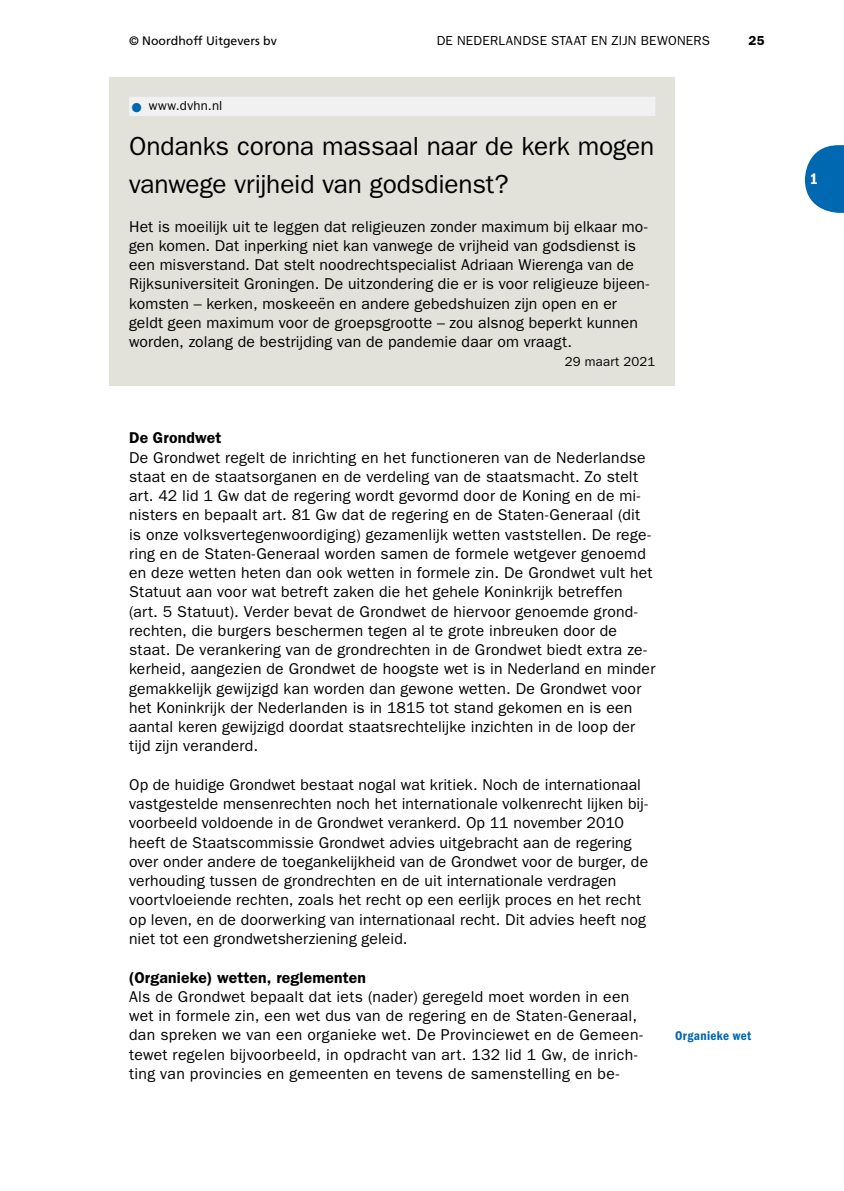
<style>
.page{position:relative;width:844px;height:1191px;background:#fff}
.page>*{position:absolute;margin:0;border:0;box-sizing:border-box;transform-origin:0 0}
.t1{font:26.25px/38.5px "ITC Franklin Gothic Std";letter-spacing:-.005em;color:#000}
.t2{font:15.75px/19.2px "ITC Franklin Gothic Std";letter-spacing:.01em;color:#000}
.t3{font:600 15.75px "ITC Franklin Gothic Std";letter-spacing:.01em;color:#000}
.t4{font:15.75px "ITC Franklin Gothic Std Dm Cd";color:#fff}
.t5{font:13.12px "ITC Franklin Gothic Std";letter-spacing:.015em;color:#000}
.t6{font:13.12px "ITC Franklin Gothic Std Dm Cd";color:#0067b1}
.t7{font:600 13.12px "ITC Franklin Gothic Std";color:#000}
.t8{font:12.25px "Frutiger LT Std";color:#000}
.s1{font-family:"WN Mo HO Picto Regular";font-size:7px;color:#0067b1}
</style>
<div class="page">
<svg style="left:804px;top:145px;width:39px;height:68px"></svg>
<div style="left:109px;top:77px;width:566px;height:309px;background:#e2e2db"></div>
<div style="left:129px;top:97px;width:526px;height:19px;background:#f1f1f2"></div>
<p class="t8" style="left:129px;top:33px;width:149px">© Noordhoff Uitgevers bv</p>
<p class="t5" style="left:436px;top:33px;width:39px">De Nederlandse</p>
<p class="t5" style="left:551px;top:33px;width:9px">staat</p>
<p class="t5" style="left:591px;top:33px;width:28px">en zijn</p>
<p class="t5" style="left:640px;top:33px;width:10px">bewoners</p>
<p class="t7" style="left:748px;top:32px;width:18px">25</p>
<p class="t5" style="left:131px;top:98px;width:92px"><span class="s1">1</span> www.dvhn.nl</p>
<h1 class="t1" style="left:129px;top:127px;width:526px">Ondanks corona massaal naar de kerk mogen vanwege vrijheid van godsdienst?</h1>
<p class="t2" style="left:129px;top:217px;width:521px">Het is moeilijk uit te leggen dat religieuzen zonder maximum bij elkaar mo&shy;gen komen. Dat inperking niet kan vanwege de vrijheid van godsdienst is een misverstand. Dat stelt noodrechtspecialist Adriaan Wierenga van de Rijksuniversiteit Groningen. De uitzondering die er is voor religieuze bijeen&shy;komsten – kerken, moskeeën en andere gebedshuizen zijn open en er geldt geen maximum voor de groepsgrootte – zou alsnog beperkt kunnen worden, zolang de bestrijding van de pandemie daar om vraagt.</p>
<p class="t5" style="left:564px;top:354px;width:92px">29 maart 2021</p>
<p class="t3" style="left:129px;top:429px;width:94px">De Grondwet</p>
<p class="t2" style="left:129px;top:448px;width:527px">De Grondwet regelt de inrichting en het functioneren van de Nederlandse staat en de staatsorganen en de verdeling van de staatsmacht. Zo stelt art. 42 lid 1 Gw dat de regering wordt gevormd door de Koning en de mi&shy;nisters en bepaalt art. 81 Gw dat de regering en de Staten-Generaal (dit is onze volksvertegenwoordiging) gezamenlijk wetten vaststellen. De rege&shy;ring en de Staten-Generaal worden samen de formele wetgever genoemd en deze wetten heten dan ook wetten in formele zin. De Grondwet vult het Statuut aan voor wat betreft zaken die het gehele Koninkrijk betreffen (art. 5 Statuut). Verder bevat de Grondwet de hiervoor genoemde grond&shy;rechten, die burgers beschermen tegen al te grote inbreuken door de staat. De verankering van de grondrechten in de Grondwet biedt extra ze&shy;kerheid, aangezien de Grondwet de hoogste wet is in Nederland en minder gemakkelijk gewijzigd kan worden dan gewone wetten. De Grondwet voor het Koninkrijk der Nederlanden is in 1815 tot stand gekomen en is een aantal keren gewijzigd doordat staatsrechtelijke inzichten in de loop der tijd zijn veranderd.</p>
<p class="t2" style="left:129px;top:775px;width:520px">Op de huidige Grondwet bestaat nogal wat kritiek. Noch de internationaal vastgestelde mensenrechten noch het internationale volkenrecht lijken bij&shy;voorbeeld voldoende in de Grondwet verankerd. Op 11 november 2010 heeft de Staatscommissie Grondwet advies uitgebracht aan de regering over onder andere de toegankelijkheid van de Grondwet voor de burger, de verhouding tussen de grondrechten en de uit internationale verdragen voortvloeiende rechten, zoals het recht op een eerlijk proces en het recht op leven, en de doorwerking van internationaal recht. Dit advies heeft nog niet tot een grondwetsherziening geleid.</p>
<p class="t3" style="left:129px;top:967px;width:238px">(Organieke) wetten, reglementen</p>
<p class="t2" style="left:129px;top:987px;width:515px">Als de Grondwet bepaalt dat iets (nader) geregeld moet worden in een wet in formele zin, een wet dus van de regering en de Staten-Generaal, dan spreken we van een organieke wet. De Provinciewet en de Gemeen&shy;tewet regelen bijvoorbeeld, in opdracht van art. 132 lid 1 Gw, de inrich&shy;ting van provincies en gemeenten en tevens de samenstelling en be-</p>
<p class="t6" style="left:675px;top:1028px;width:77px">organieke wet</p>
<p class="t4" style="left:809px;top:170px;width:10px">1</p>
</div>
